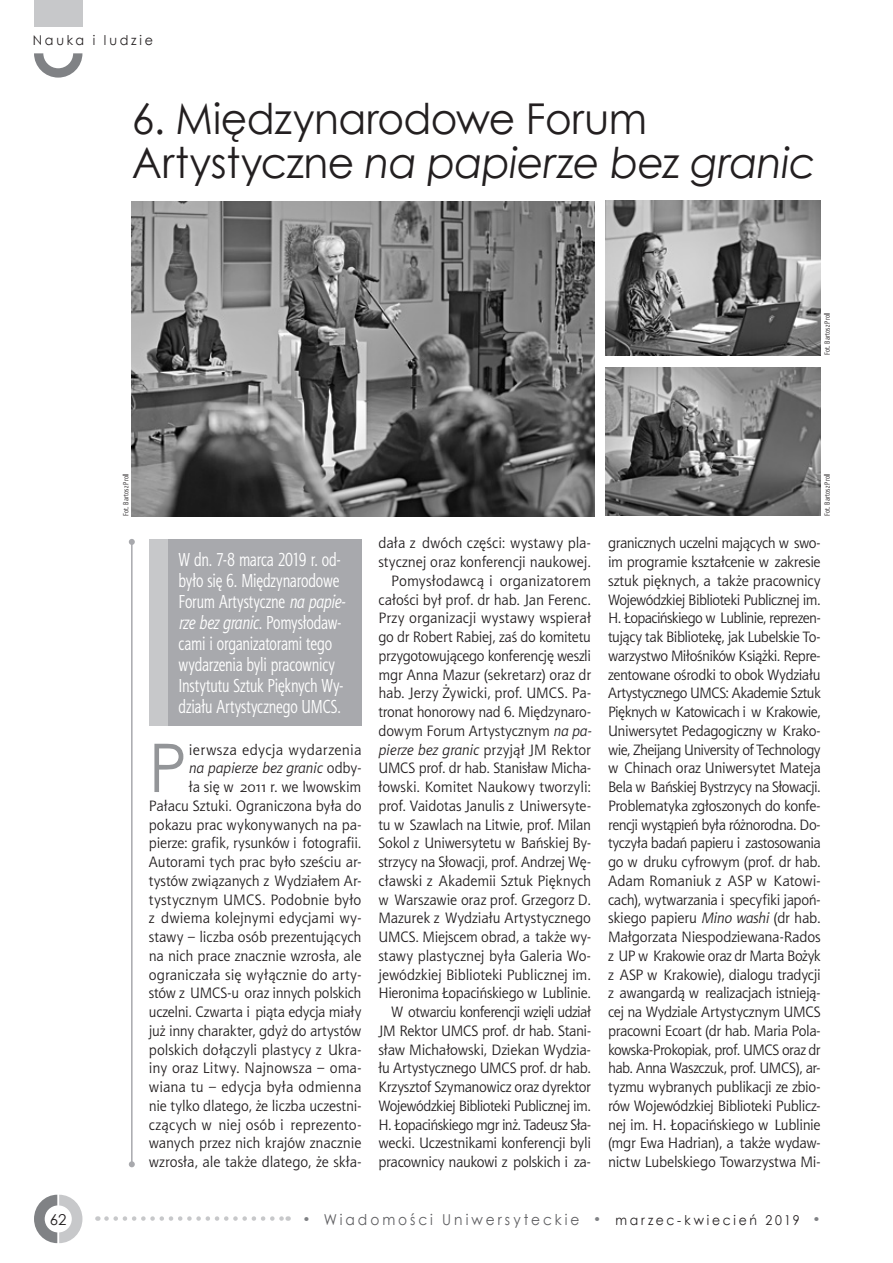
<style>
.page{position:relative;width:893px;height:1263px;background:#fff}
.page>*{position:absolute;margin:0;border:0;box-sizing:border-box;transform-origin:0 0}
.Tekst_z_inicjałem{font:67.2px "Century Gothic";color:#939598;scale:.96 1}
.Tytuł{font:42.45px/44.8px "Century Gothic";letter-spacing:-.01em;color:#231f20;scale:.96 1}
.Wstęp{font:18.75px/21px "Aerton Cnd EFN";letter-spacing:-.005em;color:#fff;scale:.95 1}
.Tekst_główny{font:15px/18.8px "Aerton EFN";letter-spacing:-.015em;color:#231f20;text-align:justify}
.Tekst_z_inicjałem-2{font:15px/18.8px "Aerton EFN";color:#231f20;text-align:right}
.t1{font:15px "Century Gothic";letter-spacing:.215em;color:#5f5f62;scale:.92 1}
.t2{font:15px "Century Gothic";color:#231f20}
.t3{font:13.5px "Century Gothic";letter-spacing:.22em;color:#231f20;scale:.94 1}
.Copyright{font:7.5px "Aerton Cnd EFN";letter-spacing:.02em;color:#231f20}
.s1{font-style:italic}
.s2{font-size:13.5px;color:#808285}
.s3{font-size:13.5px;color:#231f20}
</style>
<div class="page">
<svg style="left:34px;top:1195px;width:48px;height:48px"></svg>
<div style="left:45px;top:1205px;width:27px;height:27px;background:#fff;border-radius:50%"></div>
<svg style="left:106px;top:1216px;width:183px;height:5px"></svg>
<div style="left:34px;top:0;width:48px;height:27px;background:#c7c8ca"></div>
<svg style="left:34px;top:53px;width:48px;height:25px"></svg>
<div style="left:43px;top:38px;width:30px;height:30px;background:#fff;border-radius:50%"></div>
<img style="left:132px;top:201px;width:462px;height:315px">
<img style="left:606px;top:201px;width:215px;height:154px">
<img style="left:606px;top:368px;width:215px;height:148px">
<div style="left:149px;top:539px;width:212px;height:186px;background:#a8a9ad"></div>
<div style="left:149px;top:539px;width:19px;height:186px;background:#c7c8ca"></div>
<hr style="left:131px;top:542px;width:2px;height:622px;background:#a8a9ad">
<svg style="left:129px;top:539px;width:6px;height:6px"></svg>
<svg style="left:129px;top:1161px;width:6px;height:6px"></svg>
<p class="t3" style="left:33px;top:31px;width:130px">Nauka i ludzie</p>
<p class="Tytuł" style="left:132px;top:95px;width:714px">6. Międzynarodowe Forum<br>Artystyczne <span class="s1">na papierze bez granic</span></p>
<p class="Copyright" style="left:121px;top:516px;width:44px;rotate:-90deg">Fot. Bartosz Proll</p>
<p class="Copyright" style="left:823px;top:355px;width:44px;rotate:-90deg">Fot. Bartosz Proll</p>
<p class="Copyright" style="left:823px;top:516px;width:44px;rotate:-90deg">Fot. Bartosz Proll</p>
<p class="Wstęp" style="left:179px;top:549px;width:177px">W dn. 7-8 marca 2019 r. od&shy;było się 6. Międzynarodowe<br>Forum Artystyczne <span class="s1">na papie&shy;rze bez granic</span>. Pomysłodaw&shy;cami i organizatorami tego wydarzenia byli pracownicy<br>Instytutu Sztuk Pięknych Wy&shy;działu Artystycznego UMCS.</p>
<p class="Tekst_z_inicjałem-2" style="left:149px;top:740px;width:214px">ierwsza edycja wydarzenia<br><span class="s1">na papierze bez granic</span> odby-<br>ła się w 2011 r. we lwowskim Pałacu Sztuki. Ograniczona była do pokazu prac wykonywanych na pa&shy;pierze: grafik, rysunków i fotografii.<br>Autorami tych prac było sześciu ar&shy;tystów związanych z Wydziałem Ar&shy;tystycznym UMCS. Podobnie było z dwiema kolejnymi edycjami wy&shy;stawy – liczba osób prezentujących na nich prace znacznie wzrosła, ale ograniczała się wyłącznie do arty&shy;stów z UMCS-u oraz innych polskich uczelni. Czwarta i piąta edycja miały już inny charakter, gdyż do artystów polskich dołączyli plastycy z Ukra&shy;iny oraz Litwy. Najnowsza – oma&shy;wiana tu – edycja była odmienna nie tylko dlatego, że liczba uczestni&shy;czących w niej osób i reprezento&shy;wanych przez nich krajów znacznie wzrosła, ale także dlatego, że skła-</p>
<p class="Tekst_z_inicjałem" style="left:149px;top:721px;width:41px">P</p>
<p class="Tekst_z_inicjałem-2" style="left:378px;top:534px;width:214px;text-align:left">dała z dwóch części: wystawy pla&shy;stycznej oraz konferencji naukowej.</p>
<p class="Tekst_główny" style="left:378px;top:571px;width:214px;text-indent:13px">Pomysłodawcą i organizatorem całości był prof. dr hab. Jan Ferenc.<br>Przy organizacji wystawy wspierał go dr Robert Rabiej, zaś do komitetu przygotowującego konferencję weszli mgr Anna Mazur (sekretarz) oraz dr hab. Jerzy Żywicki, prof. UMCS. Pa&shy;tronat honorowy nad 6. Międzynaro&shy;dowym Forum Artystycznym <span class="s1">na pa&shy;pierze bez granic</span> przyjął JM Rektor UMCS prof. dr hab. Stanisław Micha&shy;łowski. Komitet Naukowy tworzyli: prof. Vaidotas Janulis z Uniwersyte&shy;tu w Szawlach na Litwie, prof. Milan Sokol z Uniwersytetu w Bańskiej By&shy;strzycy na Słowacji, prof. Andrzej Wę&shy;cławski z Akademii Sztuk Pięknych w Warszawie oraz prof. Grzegorz D.<br>Mazurek z Wydziału Artystycznego UMCS. Miejscem obrad, a także wy&shy;stawy plastycznej była Galeria Wo&shy;jewódzkiej Biblioteki Publicznej im.<br>Hieronima Łopacińskiego w Lublinie.</p>
<p class="Tekst_główny" style="left:378px;top:1002px;width:214px;text-indent:13px">W otwarciu konferencji wzięli udział JM Rektor UMCS prof. dr hab. Stani&shy;sław Michałowski, Dziekan Wydzia&shy;łu Artystycznego UMCS prof. dr hab.<br>Krzysztof Szymanowicz oraz dyrektor Wojewódzkiej Biblioteki Publicznej im.<br>H. Łopacińskiego mgr inż. Tadeusz Sła&shy;wecki. Uczestnikami konferencji byli pracownicy naukowi z polskich i za-</p>
<p class="Tekst_główny" style="left:608px;top:534px;width:214px">granicznych uczelni mających w swo&shy;im programie kształcenie w zakresie sztuk pięknych, a także pracownicy Wojewódzkiej Biblioteki Publicznej im.<br>H. Łopacińskiego w Lublinie, reprezen&shy;tujący tak Bibliotekę, jak Lubelskie To&shy;warzystwo Miłośników Książki. Repre&shy;zentowane ośrodki to obok Wydziału Artystycznego UMCS: Akademie Sztuk Pięknych w Katowicach i w Krakowie, Uniwersytet Pedagogiczny w Krako&shy;wie, Zheijang University of Technology w Chinach oraz Uniwersytet Mateja Bela w Bańskiej Bystrzycy na Słowacji.<br>Problematyka zgłoszonych do konfe&shy;rencji wystąpień była różnorodna. Do&shy;tyczyła badań papieru i zastosowania go w druku cyfrowym (prof. dr hab.<br>Adam Romaniuk z ASP w Katowi&shy;cach), wytwarzania i specyfiki japoń&shy;skiego papieru <span class="s1">Mino washi</span> (dr hab.<br>Małgorzata Niespodziewana-Rados z UP w Krakowie oraz dr Marta Bożyk z ASP w Krakowie), dialogu tradycji z awangardą w realizacjach istnieją&shy;cej na Wydziale Artystycznym UMCS pracowni Ecoart (dr hab. Maria Pola&shy;kowska-Prokopiak, prof. UMCS oraz dr hab. Anna Waszczuk, prof. UMCS), ar&shy;tyzmu wybranych publikacji ze zbio&shy;rów Wojewódzkiej Biblioteki Publicz&shy;nej im. H. Łopacińskiego w Lublinie (mgr Ewa Hadrian), a także wydaw&shy;nictw Lubelskiego Towarzystwa Mi-</p>
<p class="t2" style="left:50px;top:1209px;width:18px">62</p>
<p class="t1" style="left:303px;top:1208px;width:564px"><span class="s2">•</span> Wiadomości Uniwersyteckie <span class="s2">•</span> <span class="s3">marzec-kwiecień 2019</span> <span class="s2">•</span></p>
</div>
